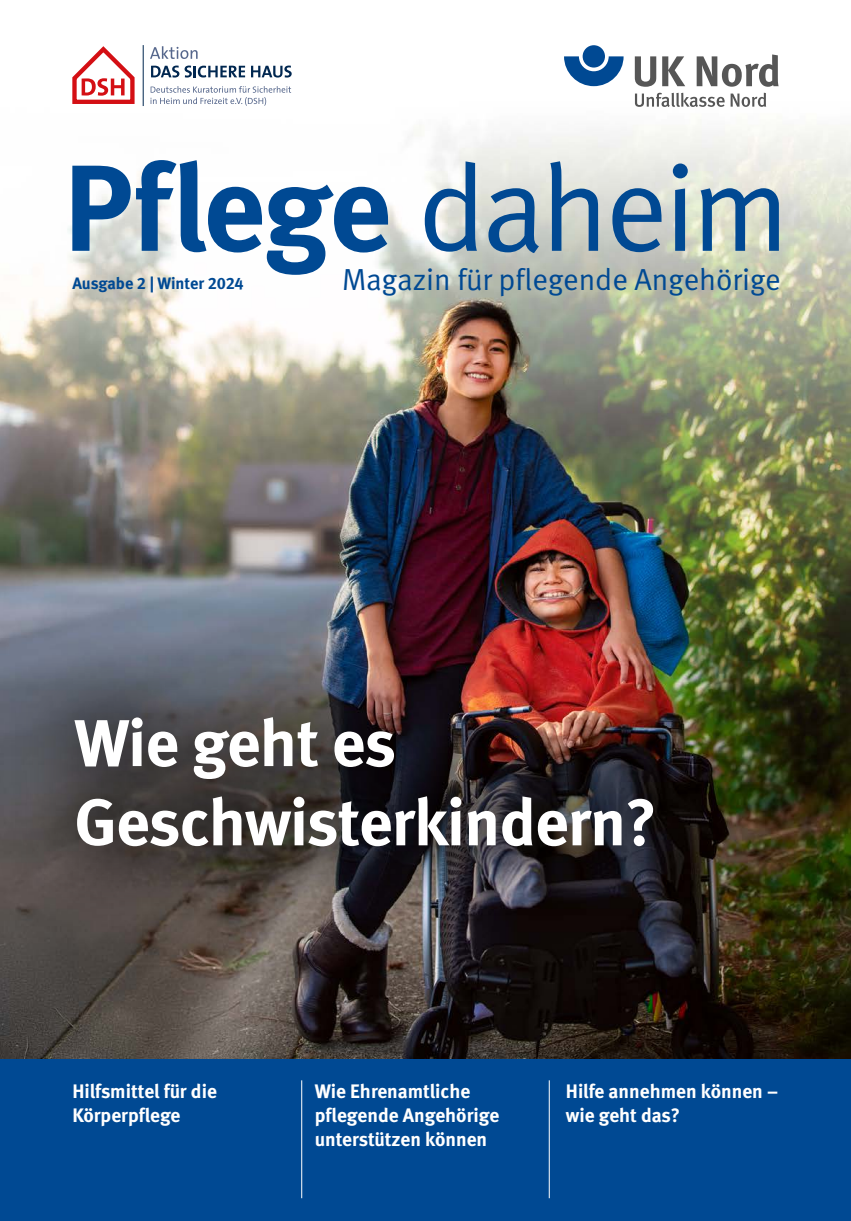
<style>
.page{position:relative;width:851px;height:1221px;background:#fff}
.page>*{position:absolute;margin:0;border:0;box-sizing:border-box;transform-origin:0 0}
._01_Überschriften_Magazintitel{font:700 122.4px "DGUV Meta";letter-spacing:-.015em;color:#004993}
._01_Überschriften_Titel_ü1{font:700 66px/79.2px "DGUV Meta";letter-spacing:-.01em;color:#fff}
._01_Überschriften_Magazinuntertitel{font:30.45px "DGUV Meta";color:#004993}
._02_Fließtext_Titel_Leiste_H1{font:700 19.5px/24px "DGUV Meta";color:#fff}
._01_Überschriften_Fließtext{font:700 16.5px "DGUV Meta";letter-spacing:-.005em;color:#004993}
.s1{font-weight:400}
</style>
<div class="page">
<img style="left:0;top:45px;width:850px;height:1014px">
<div style="left:0;top:1059px;width:850px;height:161px;background:#004993"></div>
<hr style="left:301px;top:1080px;width:1px;height:118px;background:#fff">
<hr style="left:549px;top:1080px;width:1px;height:118px;background:#fff">
<div style="left:5px;top:646px;width:718px;height:273px;background:#000;opacity:.6"></div>
<svg style="left:150px;top:86px;width:141px;height:20px"></svg>
<svg style="left:151px;top:66px;width:94px;height:12px"></svg>
<svg style="left:251px;top:66px;width:40px;height:12px"></svg>
<svg style="left:150px;top:46px;width:47px;height:13px"></svg>
<hr style="left:143px;top:45px;width:1px;height:61px;background:#002750">
<svg style="left:72px;top:45px;width:65px;height:61px"></svg>
<svg style="left:564px;top:56px;width:59px;height:30px"></svg>
<div style="left:582px;top:45px;width:23px;height:23px;background:#004993;border-radius:50%"></div>
<svg style="left:634px;top:56px;width:22px;height:31px"></svg>
<svg style="left:662px;top:56px;width:23px;height:30px"></svg>
<svg style="left:696px;top:54px;width:82px;height:33px"></svg>
<svg style="left:634px;top:93px;width:90px;height:14px"></svg>
<svg style="left:730px;top:93px;width:36px;height:14px"></svg>
<h1 class="_01_Überschriften_Magazintitel" style="left:64px;top:135px;width:727px">Pflege <span class="s1">daheim</span></h1>
<p class="_01_Überschriften_Fließtext" style="left:72px;top:273px;width:173px">Ausgabe 2 | Winter 2024</p>
<p class="_01_Überschriften_Magazinuntertitel" style="left:342px;top:261px;width:440px">Magazin für pflegende Angehörige</p>
<p class="_01_Überschriften_Titel_ü1" style="left:74px;top:705px;width:583px">Wie geht es<br>Geschwisterkindern?</p>
<p class="_02_Fließtext_Titel_Leiste_H1" style="left:72px;top:1079px;width:146px">Hilfsmittel für die<br>Körperpflege</p>
<p class="_02_Fließtext_Titel_Leiste_H1" style="left:315px;top:1079px;width:186px">Wie Ehrenamtliche pflegende Angehörige unterstützen können</p>
<p class="_02_Fließtext_Titel_Leiste_H1" style="left:566px;top:1079px;width:214px">Hilfe annehmen können – wie geht das?</p>
</div>
